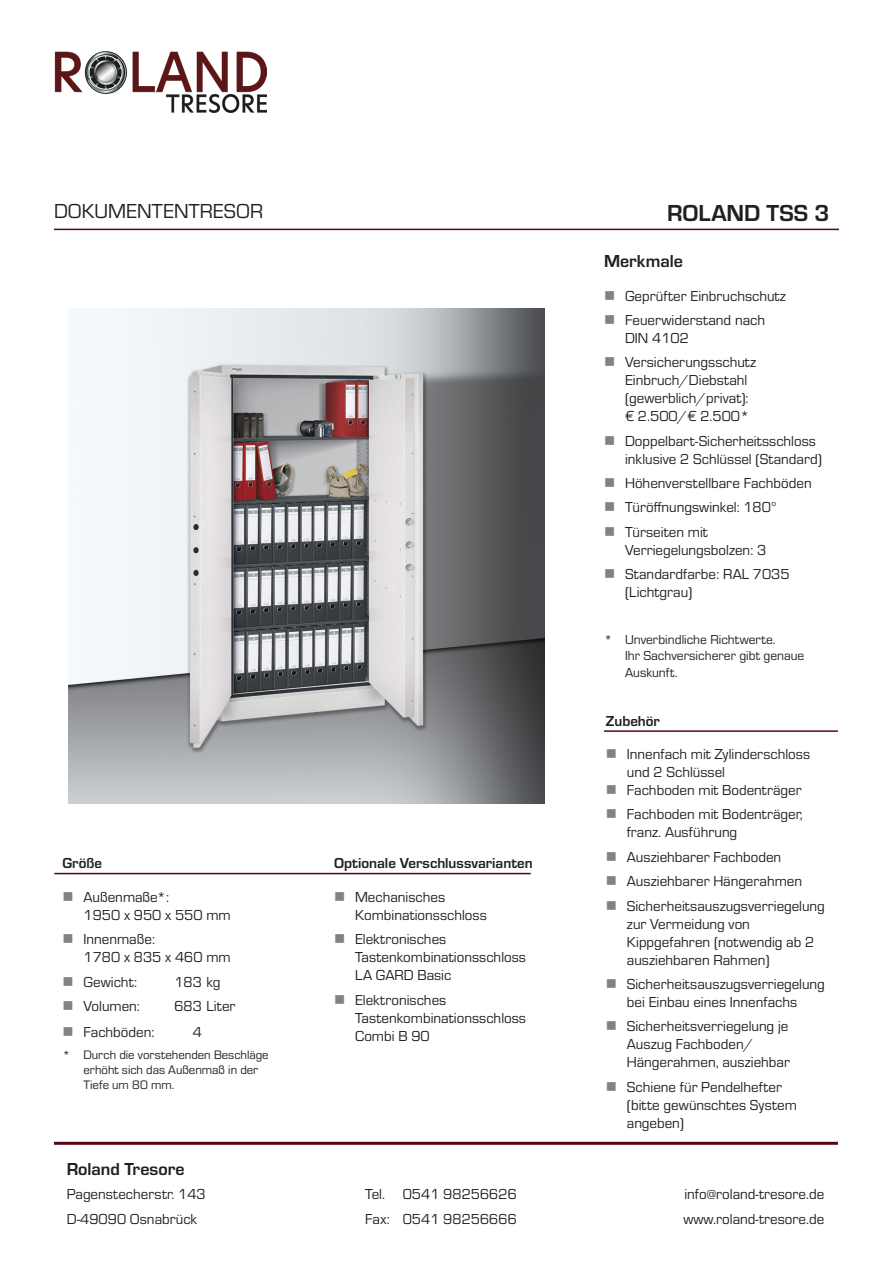
<style>
.page{position:relative;width:893px;height:1263px;background:#fff}
.page>*{position:absolute;margin:0;border:0;box-sizing:border-box;transform-origin:0 0}
.t1{font:700 24px "Eurostile";color:#231f20}
.t2{font:21px "Eurostile";color:#231f20}
.t3{font:700 18px "Eurostile";color:#231f20}
.t4{font:15px/18px "Eurostile";color:#231f20}
.t5{font:700 15px "Eurostile";color:#231f20}
.t6{font:13.5px/16.2px "Eurostile";color:#231f20}
.t7{font:12.75px/15.3px "Eurostile";color:#231f20}
.s1{color:#808285}
</style>
<div class="page">
<hr style="left:54px;top:229px;width:785px;height:1px;background:#560713">
<hr style="left:54px;top:873px;width:477px;height:1px;background:#560713">
<hr style="left:604px;top:730px;width:234px;height:2px;background:#560713">
<hr style="left:54px;top:1142px;width:784px;height:3px;background:#560713">
<img style="left:68px;top:308px;width:476px;height:496px">
<img style="left:54px;top:51px;width:213px;height:61px">
<h2 class="t2" style="left:54px;top:197px;width:211px">DOKUMENTENTRESOR</h2>
<h1 class="t1" style="left:667px;top:196px;width:164px">ROLAND TSS 3</h1>
<p class="t5" style="left:63px;top:853px;width:41px">Größe</p>
<p class="t4" style="left:84px;top:887px;width:149px;text-indent:-21px"><span class="s1">■</span> Außenmaße*:<br>1950 x 950 x 550 mm</p>
<p class="t4" style="left:84px;top:929px;width:149px;text-indent:-21px"><span class="s1">■</span> Innenmaße:<br>1780 x 835 x 460 mm</p>
<p class="t4" style="left:63px;top:972px;width:76px"><span class="s1">■</span> Gewicht:</p>
<p class="t4" style="left:174px;top:972px;width:48px">183 kg</p>
<p class="t4" style="left:63px;top:996px;width:79px"><span class="s1">■</span> Volumen:</p>
<p class="t4" style="left:174px;top:996px;width:62px">683 Liter</p>
<p class="t4" style="left:63px;top:1022px;width:93px"><span class="s1">■</span> Fachböden:</p>
<p class="t4" style="left:193px;top:1022px;width:11px">4</p>
<p class="t7" style="left:84px;top:1046px;width:187px;text-indent:-21px">* Durch die vorstehenden Beschläge erhöht sich das Außenmaß in der<br>Tiefe um 80 mm.</p>
<p class="t5" style="left:334px;top:853px;width:200px">Optionale Verschlussvarianten</p>
<p class="t4" style="left:355px;top:887px;width:133px;text-indent:-21px"><span class="s1">■</span> Mechanisches<br>Kombinationsschloss</p>
<p class="t4" style="left:355px;top:929px;width:172px;text-indent:-21px"><span class="s1">■</span> Elektronisches<br>Tastenkombinationsschloss<br>LA GARD Basic</p>
<p class="t4" style="left:355px;top:990px;width:172px;text-indent:-21px"><span class="s1">■</span> Elektronisches<br>Tastenkombinationsschloss<br>Combi B 90</p>
<p class="t3" style="left:604px;top:248px;width:80px">Merkmale</p>
<p class="t4" style="left:604px;top:286px;width:183px"><span class="s1">■</span> Geprüfter Einbruchschutz</p>
<p class="t4" style="left:625px;top:310px;width:142px;text-indent:-21px"><span class="s1">■</span> Feuerwiderstand nach<br>DIN 4102</p>
<p class="t4" style="left:625px;top:353px;width:133px;text-indent:-21px"><span class="s1">■</span> Versicherungsschutz<br>Einbruch/Diebstahl (gewerblich/privat): € 2.500/€ 2.500*</p>
<p class="t4" style="left:625px;top:431px;width:198px;text-indent:-21px"><span class="s1">■</span> Doppelbart-Sicherheitsschloss inklusive 2 Schlüssel (Standard)</p>
<p class="t4" style="left:604px;top:473px;width:209px"><span class="s1">■</span> Höhenverstellbare Fachböden</p>
<p class="t4" style="left:604px;top:498px;width:174px"><span class="s1">■</span> Türöffnungswinkel: 180°</p>
<p class="t4" style="left:625px;top:522px;width:143px;text-indent:-21px"><span class="s1">■</span> Türseiten mit<br>Verriegelungsbolzen: 3</p>
<p class="t4" style="left:625px;top:564px;width:166px;text-indent:-21px"><span class="s1">■</span> Standardfarbe: RAL 7035 (Lichtgrau)</p>
<p class="t6" style="left:625px;top:631px;width:181px;text-indent:-21px">* Unverbindliche Richtwerte.<br>Ihr Sachversicherer gibt genaue<br>Auskunft.</p>
<p class="t5" style="left:606px;top:710px;width:56px">Zubehör</p>
<p class="t4" style="left:627px;top:744px;width:185px;text-indent:-21px"><span class="s1">■</span> Innenfach mit Zylinderschloss und 2 Schlüssel</p>
<p class="t4" style="left:606px;top:780px;width:197px"><span class="s1">■</span> Fachboden mit Bodenträger</p>
<p class="t4" style="left:627px;top:805px;width:178px;text-indent:-21px"><span class="s1">■</span> Fachboden mit Bodenträger, franz. Ausführung</p>
<p class="t4" style="left:606px;top:847px;width:177px"><span class="s1">■</span> Ausziehbarer Fachboden</p>
<p class="t4" style="left:606px;top:871px;width:198px"><span class="s1">■</span> Ausziehbarer Hängerahmen</p>
<p class="t4" style="left:627px;top:896px;width:200px;text-indent:-21px"><span class="s1">■</span> Sicherheitsauszugsverriegelung zur Vermeidung von<br>Kippgefahren (notwendig ab 2 ausziehbaren Rahmen)</p>
<p class="t4" style="left:606px;top:974px;width:221px;text-align:center"><span class="s1">■</span> Sicherheitsauszugsverriegelung bei Einbau eines Innenfachs</p>
<p class="t4" style="left:627px;top:1016px;width:164px;text-indent:-21px"><span class="s1">■</span> Sicherheitsverriegelung je<br>Auszug Fachboden/<br>Hängerahmen, ausziehbar</p>
<p class="t4" style="left:627px;top:1077px;width:172px;text-indent:-21px"><span class="s1">■</span> Schiene für Pendelhefter (bitte gewünschtes System angeben)</p>
<p class="t3" style="left:67px;top:1156px;width:120px">Roland Tresore</p>
<p class="t4" style="left:67px;top:1185px;width:140px">Pagenstecherstr. 143</p>
<p class="t4" style="left:365px;top:1185px;width:153px">Tel. 0541 98256626</p>
<p class="t4" style="left:684px;top:1185px;width:141px">info@roland-tresore.de</p>
<p class="t4" style="left:67px;top:1209px;width:132px">D-49090 Osnabrück</p>
<p class="t4" style="left:365px;top:1209px;width:153px">Fax: 0541 98256666</p>
<p class="t4" style="left:683px;top:1209px;width:142px">www.roland-tresore.de</p>
</div>
